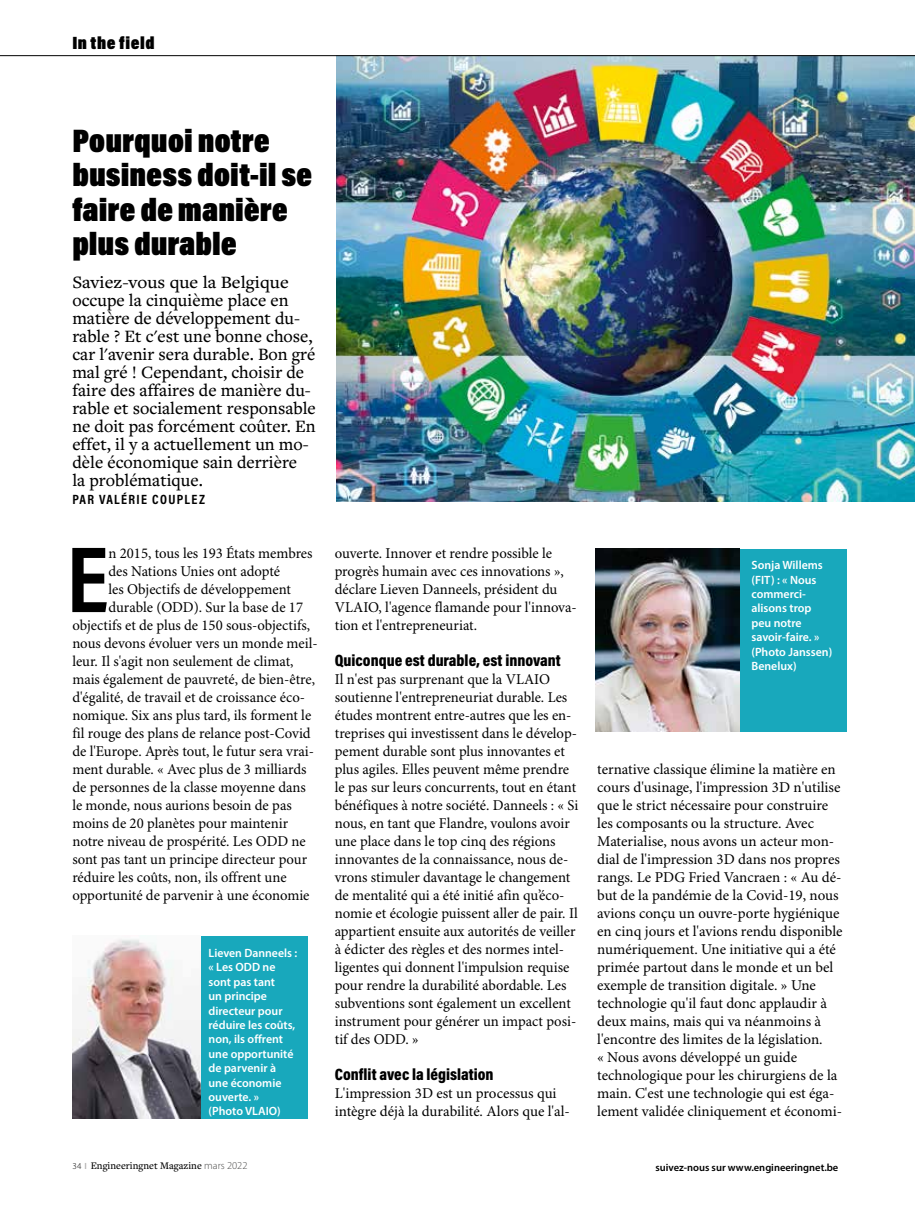
<style>
.page{position:relative;width:915px;height:1212px;background:#fff}
.page>*{position:absolute;margin:0;border:0;box-sizing:border-box;transform-origin:0 0}
.t1{font:700 94.8px "Acumin Pro Cond";color:#000}
.t2{font:900 33px/34.5px "Acumin Pro Cond";color:#000}
.t3{font:500 18px/18px "Freight Text Pro";color:#000;scale:1.06 1}
.t4{font:900 18px "Acumin Pro Cond";letter-spacing:.03em;color:#000}
.t5{font:900 16.5px "Acumin Pro Cond";color:#000}
.t6{font:15px/18px "Minion Pro";color:#000}
.t7{font:700 13.5px "Acumin Pro Cond";letter-spacing:.1em;color:#000}
.t8{font:600 12px/14.4px "Myriad Pro";color:#fff}
.t9{font:600 10.5px "Myriad Pro";color:#000}
.t10{font:500 10.5px "Freight Text Pro";color:#000}
.s1{font-family:"Myriad Pro";font-weight:300;font-size:9px}
.s2{font-family:"Myriad Pro";font-weight:600;font-size:9px;color:#b3b2b2}
.s3{font-family:"Myriad Pro";font-weight:300;color:#4a4a49}
</style>
<div class="page">
<div style="left:595px;top:549px;width:250px;height:182px;background:#18a8bc"></div>
<img style="left:595px;top:549px;width:144px;height:182px">
<img style="left:336px;top:56px;width:578px;height:446px">
<hr style="left:0;top:55px;width:914px;height:1px;background:#000">
<div style="left:72px;top:935px;width:235px;height:183px;background:#18a8bc"></div>
<img style="left:72px;top:935px;width:128px;height:183px">
<p class="t4" style="left:72px;top:31px;width:84px">In the field</p>
<h2 class="t2" style="left:72px;top:123px;width:241px">Pourquoi notre business doit-il se faire de manière plus durable</h2>
<p class="t3" style="left:72px;top:273px;width:231px">Saviez-vous que la Belgique occupe la cinquième place en matière de développement du&shy;rable ? Et c'est une bonne chose, car l'avenir sera durable. Bon gré mal gré ! Cependant, choisir de faire des affaires de manière du&shy;rable et socialement responsable ne doit pas forcément coûter. En effet, il y a actuellement un mo&shy;dèle économique sain derrière<br>la problématique.</p>
<p class="t7" style="left:72px;top:490px;width:134px">PAR VALÉRIE COUPLEZ</p>
<h1 class="t1" style="left:67px;top:517px;width:43px">E</h1>
<p class="t6" style="left:108px;top:545px;width:205px">n 2015, tous les 193 États membres</p>
<p class="t6" style="left:108px;top:563px;width:173px">des Nations Unies ont adopté</p>
<p class="t6" style="left:108px;top:581px;width:184px">les Objectifs de développement</p>
<p class="t6" style="left:108px;top:599px;width:196px">durable (ODD). Sur la base de 17</p>
<p class="t6" style="left:72px;top:617px;width:239px">objectifs et de plus de 150 sous-objectifs,</p>
<p class="t6" style="left:72px;top:635px;width:247px">nous devons évoluer vers un monde meil-</p>
<p class="t6" style="left:72px;top:653px;width:223px">leur. Il s'agit non seulement de climat,</p>
<p class="t6" style="left:72px;top:671px;width:244px">mais également de pauvreté, de bien-être,</p>
<p class="t6" style="left:72px;top:689px;width:234px">d'égalité, de travail et de croissance éco-</p>
<p class="t6" style="left:72px;top:707px;width:240px">nomique. Six ans plus tard, ils forment le</p>
<p class="t6" style="left:72px;top:725px;width:240px">fil rouge des plans de relance post-Covid</p>
<p class="t6" style="left:72px;top:743px;width:243px">de l'Europe. Après tout, le futur sera vrai-</p>
<p class="t6" style="left:72px;top:761px;width:236px">ment durable. « Avec plus de 3 milliards</p>
<p class="t6" style="left:72px;top:779px;width:235px">de personnes de la classe moyenne dans</p>
<p class="t6" style="left:72px;top:797px;width:221px">le monde, nous aurions besoin de pas</p>
<p class="t6" style="left:72px;top:815px;width:217px">moins de 20 planètes pour maintenir</p>
<p class="t6" style="left:72px;top:833px;width:235px">notre niveau de prospérité. Les ODD ne</p>
<p class="t6" style="left:72px;top:851px;width:236px">sont pas tant un principe directeur pour</p>
<p class="t6" style="left:72px;top:869px;width:216px">réduire les coûts, non, ils offrent une</p>
<p class="t6" style="left:72px;top:887px;width:239px">opportunité de parvenir à une économie</p>
<p class="t8" style="left:208px;top:945px;width:90px">Lieven Danneels : « Les ODD ne sont pas tant<br>un principe directeur pour réduire les coûts, non, ils offrent une opportunité de parvenir à une économie ouverte. »<br>(Photo VLAIO)</p>
<p class="t6" style="left:334px;top:545px;width:243px">ouverte. Innover et rendre possible le progrès humain avec ces innovations », déclare Lieven Danneels, président du VLAIO, l'agence flamande pour l'innova&shy;tion et l'entrepreneuriat.</p>
<p class="t5" style="left:334px;top:650px;width:227px">Quiconque est durable, est innovant</p>
<p class="t6" style="left:334px;top:671px;width:245px">Il n'est pas surprenant que la VLAIO soutienne l'entrepreneuriat durable. Les études montrent entre-autres que les en&shy;treprises qui investissent dans le dévelop&shy;pement durable sont plus innovantes et plus agiles. Elles peuvent même prendre le pas sur leurs concurrents, tout en étant bénéfiques à notre société. Danneels : « Si nous, en tant que Flandre, voulons avoir une place dans le top cinq des régions innovantes de la connaissance, nous de&shy;vrons stimuler davantage le changement de mentalité qui a été initié afin qu’éco&shy;nomie et écologie puissent aller de pair. Il appartient ensuite aux autorités de veiller à édicter des règles et des normes intel&shy;ligentes qui donnent l'impulsion requise pour rendre la durabilité abordable. Les subventions sont également un excellent instrument pour générer un impact posi&shy;tif des ODD. »</p>
<p class="t5" style="left:334px;top:1064px;width:160px">Conflit avec la législation</p>
<p class="t6" style="left:334px;top:1085px;width:236px">L'impression 3D est un processus qui intègre déjà la durabilité. Alors que l'al-</p>
<p class="t8" style="left:751px;top:558px;width:82px">Sonja Willems (FIT) : « Nous commerci&shy;alisons trop peu notre savoir-faire. » (Photo Janssen)<br>Benelux)</p>
<p class="t6" style="left:597px;top:761px;width:247px">ternative classique élimine la matière en cours d'usinage, l'impression 3D n'utilise que le strict nécessaire pour construire les composants ou la structure. Avec Materialise, nous avons un acteur mon&shy;dial de l'impression 3D dans nos propres rangs. Le PDG Fried Vancraen : « Au dé&shy;but de la pandémie de la Covid-19, nous avions conçu un ouvre-porte hygiénique en cinq jours et l'avions rendu disponible numériquement. Une initiative qui a été primée partout dans le monde et un bel exemple de transition digitale. » Une technologie qu'il faut donc applaudir à deux mains, mais qui va néanmoins à l'encontre des limites de la législation.<br>« Nous avons développé un guide technologique pour les chirurgiens de la main. C'est une technologie qui est éga&shy;lement validée cliniquement et économi-</p>
<p class="t10" style="left:72px;top:1158px;width:177px"><span class="s1">34</span> <span class="s2">I</span> Engineeringnet Magazine <span class="s3">mars 2022</span></p>
<p class="t9" style="left:655px;top:1161px;width:184px">suivez-nous sur www.engineeringnet.be</p>
</div>
